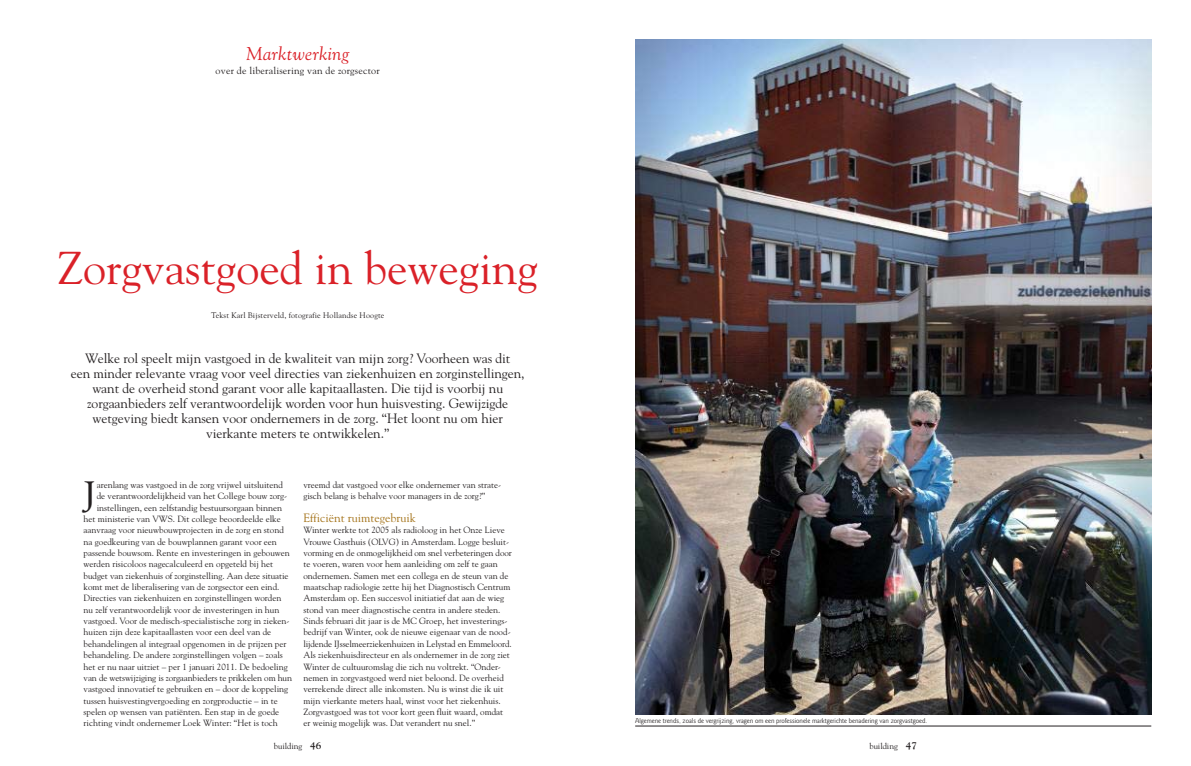
<style>
.page{position:relative;width:1191px;height:766px;background:#fff}
.page>*{position:absolute;margin:0;border:0;box-sizing:border-box;transform-origin:0 0}
.t1{font:46px "Goudy";color:#da2128}
.t2{font:35px "Goudy";color:#231f20;scale:1.18 1}
.t3{font:italic 18.5px "Goudy";letter-spacing:.02em;color:#da2128}
.t4{font:13.5px/15px "Goudy";letter-spacing:-.005em;color:#231f20;text-align:center}
.t5{font:12px "Goudy";color:#a5741b}
.t6{font:10px "Goudy";letter-spacing:.02em;color:#231f20}
.t7{font:9px/11.3px "Goudy";color:#231f20}
.t8{font:8.5px "Goudy";color:#231f20}
.t9{font:8px "Goudy";letter-spacing:.02em;color:#231f20}
.t10{font:7px "Goudy Sans";color:#231f20}
.s1{font-weight:700;font-size:10px}
</style>
<div class="page">
<img style="left:635px;top:40px;width:516px;height:674px">
<hr style="left:635px;top:725px;width:516px;height:1px;background:#231f20">
<h3 class="t3" style="left:246px;top:42px;width:104px">Marktwerking</h3>
<p class="t6" style="left:216px;top:64px;width:166px">over de liberalisering van de zorgsector</p>
<h1 class="t1" style="left:57px;top:239px;width:482px">Zorgvastgoed in beweging</h1>
<p class="t9" style="left:211px;top:310px;width:175px">Tekst Karl Bijsterveld, fotografie Hollandse Hoogte</p>
<p class="t4" style="left:71px;top:350px;width:455px">Welke rol speelt mijn vastgoed in de kwaliteit van mijn zorg? Voorheen was dit<br>een minder relevante vraag voor veel directies van ziekenhuizen en zorginstellingen, want de overheid stond garant voor alle kapitaallasten. Die tijd is voorbij nu zorgaanbieders zelf verantwoordelijk worden voor hun huisvesting. Gewijzigde wetgeving biedt kansen voor ondernemers in de zorg. “Het loont nu om hier vierkante meters te ontwikkelen.”</p>
<h2 class="t2" style="left:83px;top:471px;width:13px">J</h2>
<p class="t7" style="left:97px;top:479px;width:188px">arenlang was vastgoed in de zorg vrijwel uitsluitend</p>
<p class="t7" style="left:97px;top:490px;width:192px">de verantwoordelijkheid van het College bouw zorg-</p>
<p class="t7" style="left:97px;top:501px;width:187px">instellingen, een zelfstandig bestuursorgaan binnen</p>
<p class="t7" style="left:84px;top:513px;width:198px">het ministerie van VWS. Dit college beoordeelde elke</p>
<p class="t7" style="left:84px;top:524px;width:202px">aanvraag voor nieuwbouwprojecten in de zorg en stond</p>
<p class="t7" style="left:84px;top:535px;width:195px">na goedkeuring van de bouwplannen garant voor een</p>
<p class="t7" style="left:84px;top:547px;width:208px">passende bouwsom. Rente en investeringen in gebouwen</p>
<p class="t7" style="left:84px;top:558px;width:191px">werden risicoloos nagecalculeerd en opgeteld bij het</p>
<p class="t7" style="left:84px;top:569px;width:206px">budget van ziekenhuis of zorginstelling. Aan deze situatie</p>
<p class="t7" style="left:84px;top:581px;width:197px">komt met de liberalisering van de zorgsector een eind.</p>
<p class="t7" style="left:84px;top:592px;width:199px">Directies van ziekenhuizen en zorginstellingen worden</p>
<p class="t7" style="left:84px;top:603px;width:197px">nu zelf verantwoordelijk voor de investeringen in hun</p>
<p class="t7" style="left:84px;top:615px;width:207px">vastgoed. Voor de medisch-specialistische zorg in zieken-</p>
<p class="t7" style="left:84px;top:626px;width:189px">huizen zijn deze kapitaallasten voor een deel van de</p>
<p class="t7" style="left:84px;top:637px;width:204px">behandelingen al integraal opgenomen in de prijzen per</p>
<p class="t7" style="left:84px;top:649px;width:201px">behandeling. De andere zorginstellingen volgen – zoals</p>
<p class="t7" style="left:84px;top:660px;width:205px">het er nu naar uitziet – per 1 januari 2011. De bedoeling</p>
<p class="t7" style="left:84px;top:671px;width:210px">van de wetswijziging is zorgaanbieders te prikkelen om hun</p>
<p class="t7" style="left:84px;top:683px;width:206px">vastgoed innovatief te gebruiken en – door de koppeling</p>
<p class="t7" style="left:84px;top:694px;width:196px">tussen huisvestingvergoeding en zorgproductie – in te</p>
<p class="t7" style="left:84px;top:705px;width:197px">spelen op wensen van patiënten. Een stap in de goede</p>
<p class="t7" style="left:84px;top:717px;width:196px">richting vindt ondernemer Loek Winter: “Het is toch</p>
<p class="t7" style="left:303px;top:479px;width:199px">vreemd dat vastgoed voor elke ondernemer van strate&shy;gisch belang is behalve voor managers in de zorg?”</p>
<h3 class="t5" style="left:303px;top:510px;width:114px">Efficiënt ruimtegebruik</h3>
<p class="t7" style="left:303px;top:524px;width:210px">Winter werkte tot 2005 als radioloog in het Onze Lieve Vrouwe Gasthuis (OLVG) in Amsterdam. Logge besluit&shy;vorming en de onmogelijkheid om snel verbeteringen door te voeren, waren voor hem aanleiding om zelf te gaan ondernemen. Samen met een collega en de steun van de maatschap radiologie zette hij het Diagnostisch Centrum Amsterdam op. Een succesvol initiatief dat aan de wieg stond van meer diagnostische centra in andere steden.<br>Sinds februari dit jaar is de MC Groep, het investerings&shy;bedrijf van Winter, ook de nieuwe eigenaar van de nood&shy;lijdende IJsselmeerziekenhuizen in Lelystad en Emmeloord.<br>Als ziekenhuisdirecteur en als ondernemer in de zorg ziet Winter de cultuuromslag die zich nu voltrekt. “Onder&shy;nemen in zorgvastgoed werd niet beloond. De overheid verrekende direct alle inkomsten. Nu is winst die ik uit mijn vierkante meters haal, winst voor het ziekenhuis.<br>Zorgvastgoed was tot voor kort geen fluit waard, omdat er weinig mogelijk was. Dat verandert nu snel.”</p>
<p class="t10" style="left:635px;top:716px;width:293px">Algemene trends, zoals de vergrijzing, vragen om een professionele marktgerichte benadering van zorgvastgoed.</p>
<p class="t8" style="left:274px;top:740px;width:49px">building <span class="s1">46</span></p>
<p class="t8" style="left:869px;top:740px;width:49px">building <span class="s1">47</span></p>
</div>
